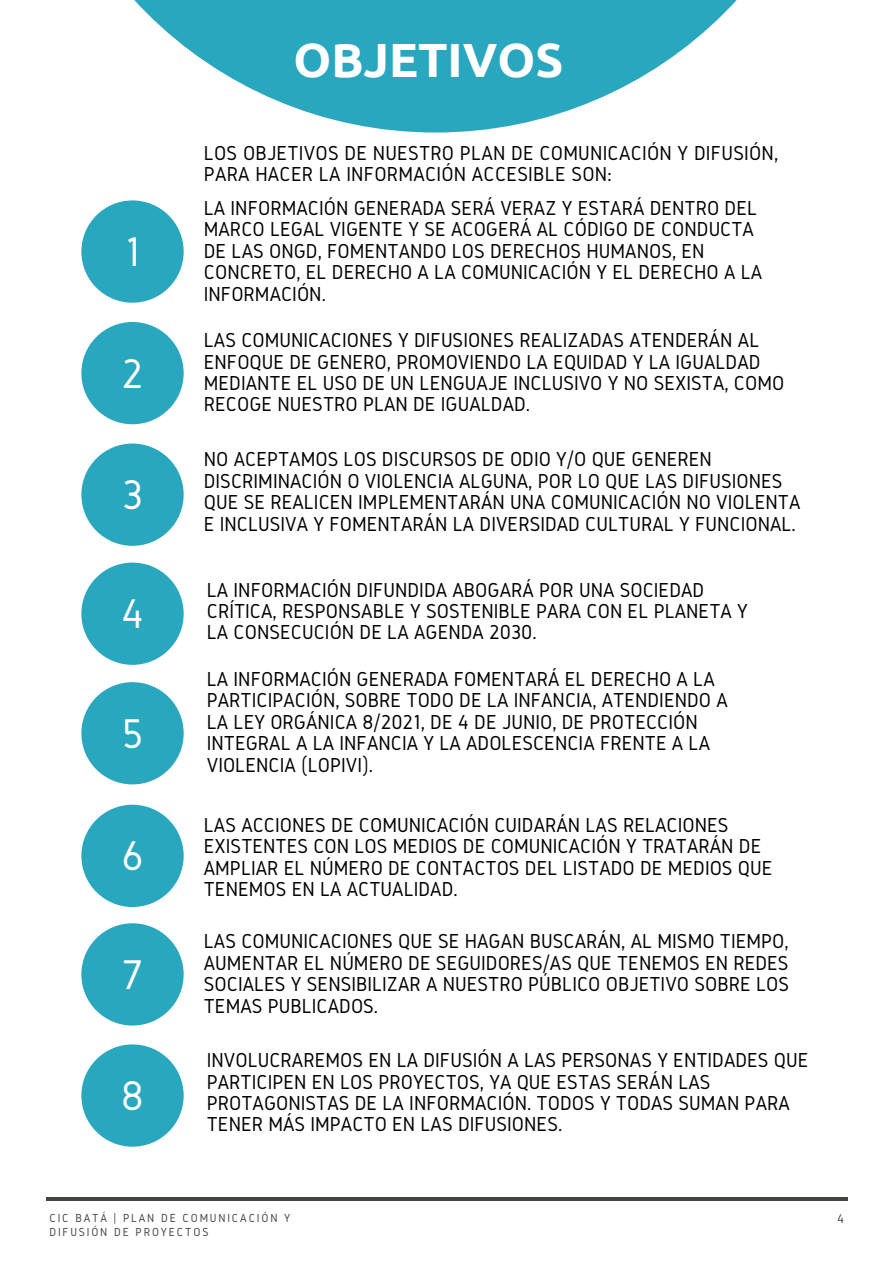
<style>
.page{position:relative;width:894px;height:1264px;background:#fff}
.page>*{position:absolute;margin:0;border:0;box-sizing:border-box;transform-origin:0 0}
.t1{font:700 48px "Ubuntu";color:#fff}
.t2{font:43.05px "Gidole";color:#fff}
.t3{font:21px/21.3px "Gidole";color:#000}
.t4{font:13.2px "Gidole";color:#444440}
.t5{font:12.15px/13.5px "Gidole";letter-spacing:.15em;color:#444440}
</style>
<div class="page">
<svg style="left:134px;top:0;width:603px;height:132px;fill:#29a7be"></svg>
<div style="left:81px;top:200px;width:103px;height:103px;background:#29a7be;border-radius:50%"></div>
<hr style="left:46px;top:1197px;width:801px;height:3px;background:#444440">
<div style="left:81px;top:322px;width:103px;height:102px;background:#29a7be;border-radius:50%"></div>
<div style="left:81px;top:443px;width:103px;height:103px;background:#29a7be;border-radius:50%"></div>
<div style="left:81px;top:562px;width:103px;height:103px;background:#29a7be;border-radius:50%"></div>
<div style="left:81px;top:682px;width:103px;height:102px;background:#29a7be;border-radius:50%"></div>
<div style="left:81px;top:804px;width:103px;height:103px;background:#29a7be;border-radius:50%"></div>
<div style="left:81px;top:923px;width:103px;height:102px;background:#29a7be;border-radius:50%"></div>
<div style="left:81px;top:1044px;width:103px;height:102px;background:#29a7be;border-radius:50%"></div>
<h2 class="t1" style="left:293px;top:33px;width:271px">OBJETIVOS</h2>
<p class="t2" style="left:125px;top:228px;width:17px">1</p>
<h2 class="t2" style="left:121px;top:349px;width:23px">2</h2>
<p class="t2" style="left:122px;top:471px;width:22px">3</p>
<p class="t2" style="left:121px;top:590px;width:24px">4</p>
<h2 class="t2" style="left:122px;top:709px;width:23px">5</h2>
<p class="t2" style="left:122px;top:832px;width:23px">6</p>
<p class="t2" style="left:122px;top:950px;width:23px">7</p>
<h2 class="t2" style="left:121px;top:1071px;width:24px">8</h2>
<p class="t3" style="left:204px;top:142px;width:576px">LOS OBJETIVOS DE NUESTRO PLAN DE COMUNICACIÓN Y DIFUSIÓN,<br>PARA HACER LA INFORMACIÓN ACCESIBLE SON:</p>
<h1 class="t3" style="left:204px;top:197px;width:559px">LA INFORMACIÓN GENERADA SERÁ VERAZ Y ESTARÁ DENTRO DEL MARCO LEGAL VIGENTE Y SE ACOGERÁ AL CÓDIGO DE CONDUCTA DE LAS ONGD, FOMENTANDO LOS DERECHOS HUMANOS, EN CONCRETO, EL DERECHO A LA COMUNICACIÓN Y EL DERECHO A LA INFORMACIÓN.</h1>
<p class="t3" style="left:204px;top:329px;width:582px">LAS COMUNICACIONES Y DIFUSIONES REALIZADAS ATENDERÁN AL ENFOQUE DE GÉNERO, PROMOVIENDO LA EQUIDAD Y LA IGUALDAD MEDIANTE EL USO DE UN LENGUAJE INCLUSIVO Y NO SEXISTA, COMO RECOGE NUESTRO PLAN DE IGUALDAD.</p>
<h2 class="t3" style="left:204px;top:448px;width:598px">NO ACEPTAMOS LOS DISCURSOS DE ODIO Y/O QUE GENEREN DISCRIMINACIÓN O VIOLENCIA ALGUNA, POR LO QUE LAS DIFUSIONES QUE SE REALICEN IMPLEMENTARÁN UNA COMUNICACIÓN NO VIOLENTA E INCLUSIVA Y FOMENTARÁN LA DIVERSIDAD CULTURAL Y FUNCIONAL.</h2>
<p class="t3" style="left:207px;top:578px;width:542px">LA INFORMACIÓN DIFUNDIDA ABOGARÁ POR UNA SOCIEDAD<br>CRÍTICA, RESPONSABLE Y SOSTENIBLE PARA CON EL PLANETA Y<br>LA CONSECUCIÓN DE LA AGENDA 2030.</p>
<p class="t3" style="left:207px;top:668px;width:522px">LA INFORMACIÓN GENERADA FOMENTARÁ EL DERECHO A LA PARTICIPACIÓN, SOBRE TODO DE LA INFANCIA, ATENDIENDO A LA LEY ORGÁNICA 8/2021, DE 4 DE JUNIO, DE PROTECCIÓN INTEGRAL A LA INFANCIA Y LA ADOLESCENCIA FRENTE A LA VIOLENCIA (LOPIVI).</p>
<p class="t3" style="left:204px;top:813px;width:570px">LAS ACCIONES DE COMUNICACIÓN CUIDARÁN LAS RELACIONES EXISTENTES CON LOS MEDIOS DE COMUNICACIÓN Y TRATARÁN DE AMPLIAR EL NÚMERO DE CONTACTOS DEL LISTADO DE MEDIOS QUE TENEMOS EN LA ACTUALIDAD.</p>
<h2 class="t3" style="left:204px;top:930px;width:586px;text-align:justify">LAS COMUNICACIONES QUE SE HAGAN BUSCARÁN, AL MISMO TIEMPO, AUMENTAR EL NÚMERO DE SEGUIDORES/AS QUE TENEMOS EN REDES SOCIALES Y SENSIBILIZAR A NUESTRO PÚBLICO OBJETIVO SOBRE LOS TEMAS PUBLICADOS.</h2>
<p class="t3" style="left:207px;top:1049px;width:603px">INVOLUCRAREMOS EN LA DIFUSIÓN A LAS PERSONAS Y ENTIDADES QUE PARTICIPEN EN LOS PROYECTOS, YA QUE ÉSTAS SERÁN LAS PROTAGONISTAS DE LA INFORMACIÓN. TODOS Y TODAS SUMAN PARA TENER MÁS IMPACTO EN LAS DIFUSIONES.</p>
<p class="t5" style="left:49px;top:1211px;width:242px">CIC BATÁ | PLAN DE COMUNICACIÓN Y<br>DIFUSIÓN DE PROYECTOS</p>
<p class="t4" style="left:836px;top:1211px;width:8px">4</p>
</div>
